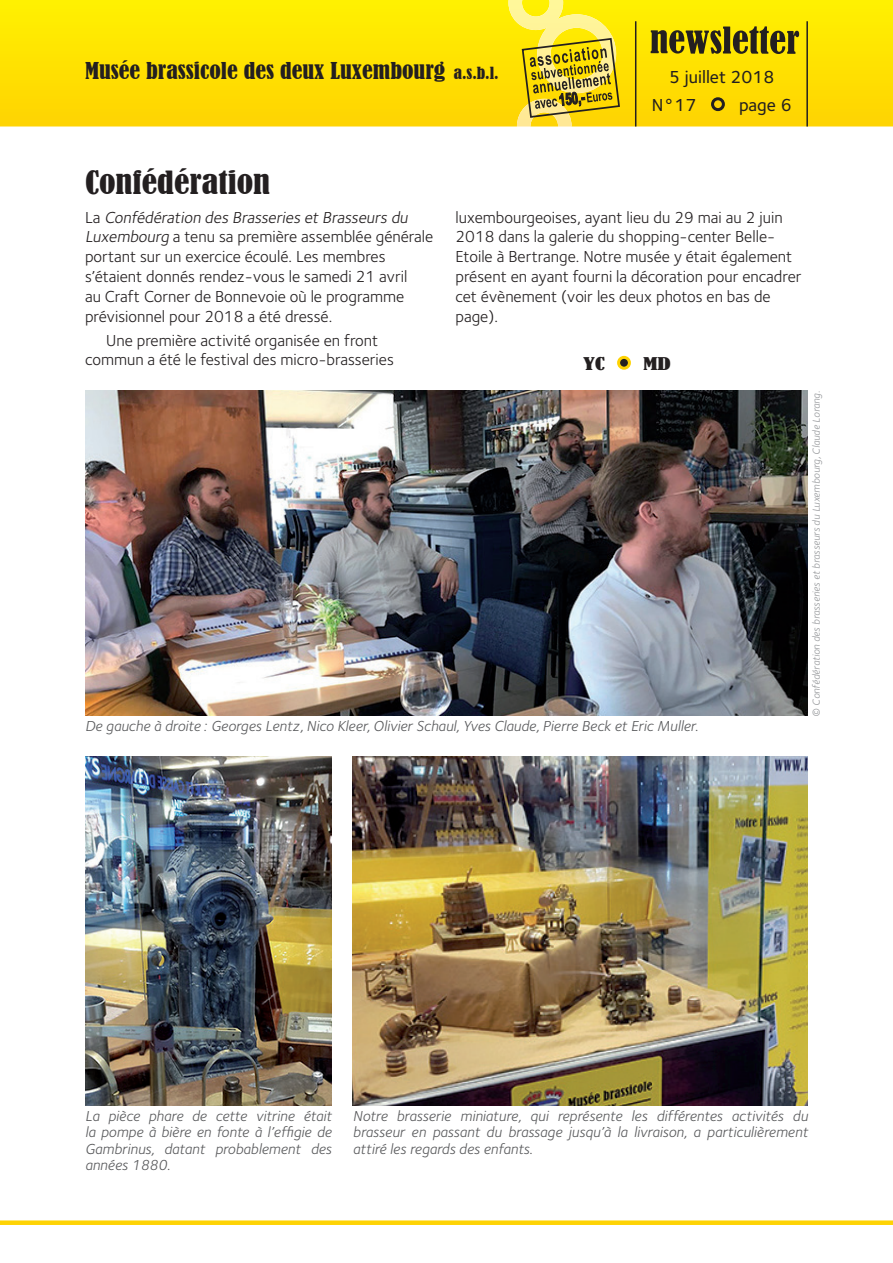
<style>
.page{position:relative;width:893px;height:1263px;background:#fff}
.page>*{position:absolute;margin:0;border:0;box-sizing:border-box;transform-origin:0 0}
.t1{font:condensed 30px "Bernard";color:#231f20;scale:1.15 1}
.t2{font:condensed 21.75px "Bernard";color:#231f20;scale:1.1 1}
.t3{font:18px/28.5px "Foundry Sterling Medium CE";color:#231f20}
.t4{font:16.5px/19.8px "Foundry Sterling Book CE";color:#231f20}
.t5{font:condensed 16.5px "Bernard";color:#231f20;scale:1.5 1}
.t6{font:15px/16.5px "Foundry Sterling Book Italic CE";color:#57585a;text-align:justify}
.t7{font:10.5px "Foundry Sterling Book Italic CE";letter-spacing:-.01em;color:#939598}
.s1{font-size:15.75px}
.s2{font-style:italic}
</style>
<div class="page">
<svg style="left:0;top:0;width:893px;height:126px;background:#fee201"></svg>
<svg style="left:651px;top:26px;width:148px;height:28px;background:#8e8110"></svg>
<div style="left:712px;top:99px;width:11px;height:11px;background:#fed304;border-radius:50%"></div>
<div style="left:711px;top:97px;width:14px;height:14px;border:3px solid #231f20;border-radius:50%"></div>
<div style="left:0;top:1220px;width:893px;height:5px;background:#fed304"></div>
<hr style="left:635px;top:21px;width:1px;height:105px;background:#231f20">
<hr style="left:806px;top:21px;width:2px;height:105px;background:#231f20">
<svg style="left:453px;top:66px;width:46px;height:14px"></svg>
<svg style="left:508px;top:0;width:113px;height:126px;background:#e0cb30"></svg>
<div style="left:619px;top:357px;width:10px;height:11px;background:#231f20;border-radius:50%"></div>
<div style="left:617px;top:356px;width:14px;height:14px;border:3px solid #fed304;border-radius:50%"></div>
<img style="left:85px;top:391px;width:723px;height:325px">
<img style="left:85px;top:757px;width:247px;height:349px">
<img style="left:353px;top:757px;width:455px;height:349px">
<h2 class="t2" style="left:85px;top:58px;width:378px">Musée brassicole des deux Luxembourg <span class="s1">a.s.b.l.</span></h2>
<p class="t3" style="left:652px;top:63px;width:124px;text-indent:17px">5 juillet 2018<br>N°17</p>
<p class="t3" style="left:739px;top:91px;width:54px">page 6</p>
<h1 class="t1" style="left:85px;top:165px;width:162px">Confédération</h1>
<p class="t4" style="left:85px;top:207px;width:350px">L a <span class="s2">Confédération des Brasseries et Brasseurs du Luxembourg</span> a tenu sa première assemblée générale portant sur un exercice écoulé. Les membres s’étaient donnés rendez-vous le samedi 21 avril<br>au Craft Corner de Bonnevoie où le programme prévisionnel pour 2018 a été dressé.</p>
<p class="t4" style="left:85px;top:330px;width:310px;text-align:center">Une première activité organisée en front commun a été le festival des micro-brasseries</p>
<p class="t4" style="left:455px;top:207px;width:348px">luxembourgeoises, ayant lieu du 29 mai au 2 juin 2018 dans la galerie du shopping-center Belle-Etoile à Bertrange. Notre musée y était également présent en ayant fourni la décoration pour encadrer cet évènement (voir les deux photos en bas de page).</p>
<p class="t5" style="left:583px;top:354px;width:16px">YC</p>
<p class="t5" style="left:643px;top:354px;width:20px">MD</p>
<p class="t6" style="left:85px;top:718px;width:615px">De gauche à droite : Georges Lentz, Nico Kleer, Olivier Schaul, Yves Claude, Pierre Beck et Eric Muller.</p>
<p class="t7" style="left:810px;top:716px;width:327px;rotate:-90deg">© Confédération des brasseries et brasseurs du Luxembourg, Claude Lorang.</p>
<p class="t6" style="left:85px;top:1108px;width:248px">La pièce phare de cette vitrine était la pompe à bière en fonte à l’effigie de Gambrinus, datant probablement des années 1880.</p>
<p class="t6" style="left:353px;top:1108px;width:456px">Notre brasserie miniature, qui représente les différentes activités du brasseur en passant du brassage jusqu’à la livraison, a particulièrement attiré les regards des enfants.</p>
</div>
